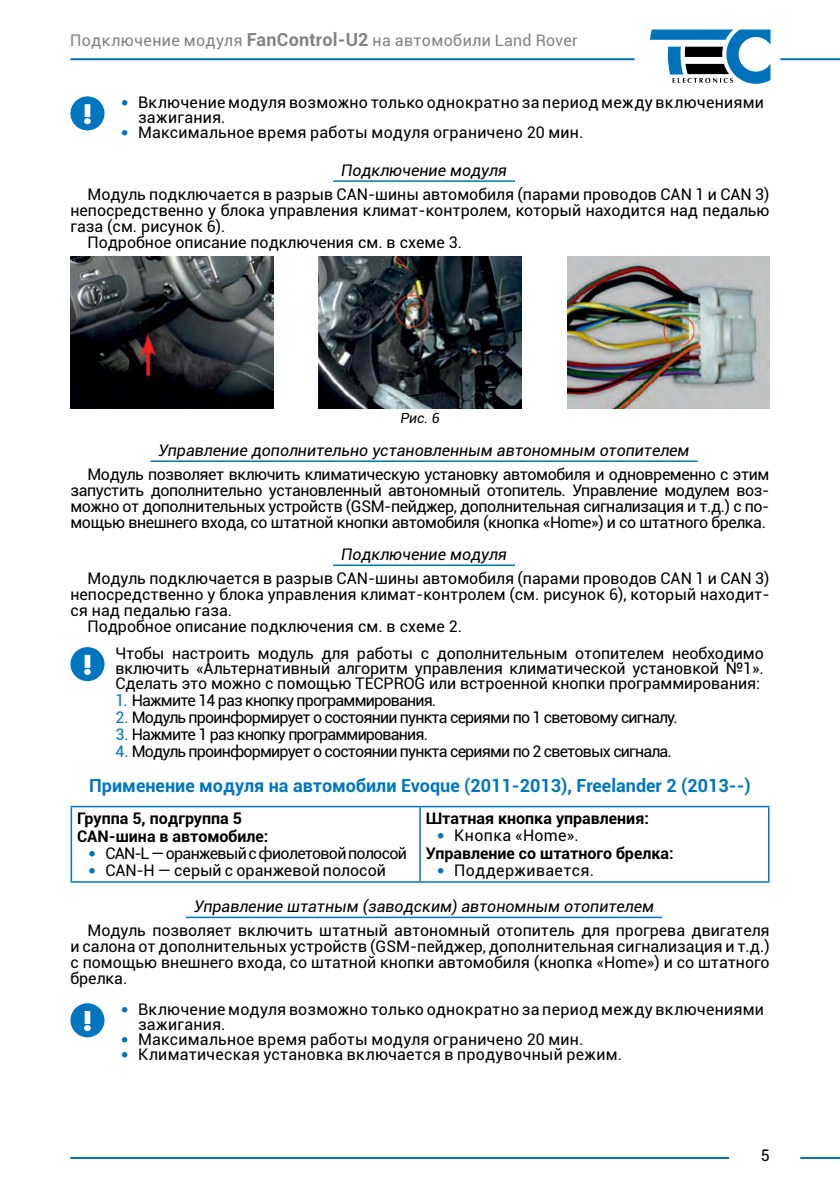
<style>
.page{position:relative;width:840px;height:1191px;background:#fff}
.page>*{position:absolute;margin:0;border:0;box-sizing:border-box;transform-origin:0 0}
.t1{font:700 18px "Roboto";color:#0076c0}
.t2{font:16px/16px "Roboto";color:#000;text-align:justify}
.t3{font:16px "Roboto";letter-spacing:-.05em;color:#000}
.t4{font:italic 16px "Roboto";color:#000}
.t5{font:700 16px/18px "Roboto";color:#000}
.t6{font:16px "Roboto";letter-spacing:.025em;color:#808285}
.t7{font:16px "Roboto";letter-spacing:-.045em;color:#000}
.t8{font:16px "Roboto";letter-spacing:.025em;color:#000}
.t9{font:italic 14px "Roboto";color:#000}
.s1{font-weight:700;font-size:18px}
.s2{font-family:"Tahoma";color:#0076c0}
.s3{color:#0076c0}
.s4{font-family:"Tahoma";font-weight:400;color:#0076c0}
.s5{font-weight:400}
</style>
<div class="page">
<svg style="left:650px;top:29px;width:120px;height:55px"></svg>
<hr style="left:780px;top:58px;width:59px;height:2px;background:#0072bc">
<hr style="left:70px;top:58px;width:564px;height:2px;background:#0072bc">
<hr style="left:799px;top:1157px;width:40px;height:2px;background:#0072bc">
<hr style="left:70px;top:1157px;width:658px;height:2px;background:#0072bc">
<hr style="left:333px;top:180px;width:181px;height:2px;background:#0076c0">
<hr style="left:150px;top:460px;width:547px;height:2px;background:#0076c0">
<hr style="left:333px;top:564px;width:181px;height:2px;background:#0076c0">
<hr style="left:186px;top:916px;width:475px;height:2px;background:#0076c0">
<div style="left:70px;top:96px;width:34px;height:34px;background:#0076c0;border-radius:50%"></div>
<svg style="left:84px;top:104px;width:7px;height:20px"></svg>
<img style="left:70px;top:256px;width:203px;height:152px">
<img style="left:318px;top:256px;width:203px;height:152px">
<img style="left:567px;top:256px;width:202px;height:152px">
<div style="left:70px;top:647px;width:34px;height:34px;background:#0076c0;border-radius:50%"></div>
<svg style="left:84px;top:655px;width:7px;height:20px"></svg>
<hr style="left:71px;top:806px;width:349px;height:1px;background:#0076c0">
<hr style="left:71px;top:807px;width:1px;height:74px;background:#0076c0">
<hr style="left:420px;top:806px;width:349px;height:1px;background:#0076c0">
<hr style="left:419px;top:807px;width:1px;height:74px;background:#0076c0">
<hr style="left:767px;top:807px;width:2px;height:74px;background:#0076c0">
<hr style="left:71px;top:881px;width:349px;height:1px;background:#0076c0">
<hr style="left:420px;top:881px;width:349px;height:1px;background:#0076c0">
<div style="left:70px;top:1003px;width:34px;height:34px;background:#0076c0;border-radius:50%"></div>
<svg style="left:84px;top:1011px;width:7px;height:20px"></svg>
<p class="t6" style="left:70px;top:29px;width:508px">Подключение модуля <span class="s1">FanControl‑U2</span> на автомобили Land Rover</p>
<p class="t2" style="left:138px;top:95px;width:627px;line-height:15px;text-indent:-17px"><span class="s2">•</span> Включение модуля возможно только однократно за период между включениями зажигания.</p>
<p class="t2" style="left:121px;top:124px;width:463px"><span class="s2">•</span> Максимальное время работы модуля ограничено 20 мин.</p>
<p class="t4" style="left:341px;top:159px;width:167px">Подключение модуля</p>
<p class="t2" style="left:87px;top:186px;width:683px">Модуль подключается в разрыв CAN‑шины автомобиля (парами проводов CAN 1 и CAN 3)</p>
<p class="t2" style="left:70px;top:202px;width:700px">непосредственно у блока управления климат‑контролем, который находится над педалью</p>
<p class="t2" style="left:70px;top:218px;width:156px">газа (см. рисунок 6).</p>
<p class="t2" style="left:87px;top:234px;width:376px">Подробное описание подключения см. в схеме 3.</p>
<p class="t9" style="left:400px;top:408px;width:41px">Рис. 6</p>
<p class="t4" style="left:158px;top:439px;width:532px">Управление дополнительно установленным автономным отопителем</p>
<p class="t2" style="left:70px;top:466px;width:700px;text-indent:17px">Модуль позволяет включить климатическую установку автомобиля и одновременно с этим запустить дополнительно установленный автономный отопитель. Управление модулем воз‑ можно от дополнительных устройств (GSM‑пейджер, дополнительная сигнализация и т.д.) с по‑ мощью внешнего входа, со штатной кнопки автомобиля (кнопка «Home») и со штатного брелка.</p>
<p class="t4" style="left:341px;top:543px;width:167px">Подключение модуля</p>
<p class="t2" style="left:87px;top:570px;width:683px">Модуль подключается в разрыв CAN‑шины автомобиля (парами проводов CAN 1 и CAN 3)</p>
<p class="t2" style="left:70px;top:586px;width:700px">непосредственно у блока управления климат‑контролем (см. рисунок 6), который находит‑</p>
<p class="t2" style="left:70px;top:602px;width:163px">ся над педалью газа.</p>
<p class="t2" style="left:87px;top:618px;width:376px">Подробное описание подключения см. в схеме 2.</p>
<p class="t2" style="left:115px;top:645px;width:649px;line-height:15px">Чтобы настроить модуль для работы с дополнительным отопителем необходимо включить «Альтернативный алгоритм управления климатической установкой №1».<br>Сделать это можно с помощью TECPROG или встроенной кнопки программирования:</p>
<p class="t3" style="left:115px;top:689px;width:322px"><span class="s3">1.</span> Нажмите 14 раз кнопку программирования.</p>
<p class="t3" style="left:115px;top:706px;width:563px"><span class="s3">2.</span> Модуль проинформирует о состоянии пункта сериями по 1 световому сигналу.</p>
<p class="t3" style="left:115px;top:723px;width:314px"><span class="s3">3.</span> Нажмите 1 раз кнопку программирования.</p>
<p class="t3" style="left:115px;top:740px;width:557px"><span class="s3">4.</span> Модуль проинформирует о состоянии пункта сериями по 2 световых сигнала.</p>
<p class="t1" style="left:89px;top:773px;width:662px">Применение модуля на автомобили Evoque (2011-2013), Freelander 2 (2013--)</p>
<p class="t5" style="left:77px;top:809px;width:193px">Группа 5, подгруппа 5<br>СAN-шина в автомобиле:</p>
<p class="t7" style="left:88px;top:842px;width:320px"><span class="s2">•</span> CАN‑L — оранжевый с фиолетовой полосой</p>
<p class="t2" style="left:88px;top:862px;width:299px"><span class="s2">•</span> CAN‑H — серый с оранжевой полосой</p>
<p class="t5" style="left:425px;top:809px;width:224px">Штатная кнопка управления:</p>
<p class="t5" style="left:425px;top:826px;width:249px;text-indent:11px"><span class="s4">•</span> <span class="s5">Кнопка «Home».<br></span>Управление со штатного брелка:</p>
<p class="t8" style="left:437px;top:859px;width:158px"><span class="s2">•</span> Поддерживается.</p>
<p class="t4" style="left:194px;top:895px;width:461px">Управление штатным (заводским) автономным отопителем</p>
<p class="t2" style="left:70px;top:922px;width:700px;text-indent:17px">Модуль позволяет включить штатный автономный отопитель для прогрева двигателя и салона от дополнительных устройств (GSM‑пейджер, дополнительная сигнализация и т.д.) с помощью внешнего входа, со штатной кнопки автомобиля (кнопка «Home») и со штатного брелка.</p>
<p class="t2" style="left:138px;top:1001px;width:627px;line-height:15px;text-indent:-17px"><span class="s2">•</span> Включение модуля возможно только однократно за период между включениями зажигания.</p>
<p class="t2" style="left:121px;top:1031px;width:463px"><span class="s2">•</span> Максимальное время работы модуля ограничено 20 мин.</p>
<p class="t2" style="left:121px;top:1046px;width:502px"><span class="s2">•</span> Климатическая установка включается в продувочный режим.</p>
<p class="t2" style="left:760px;top:1146px;width:11px">5</p>
</div>
